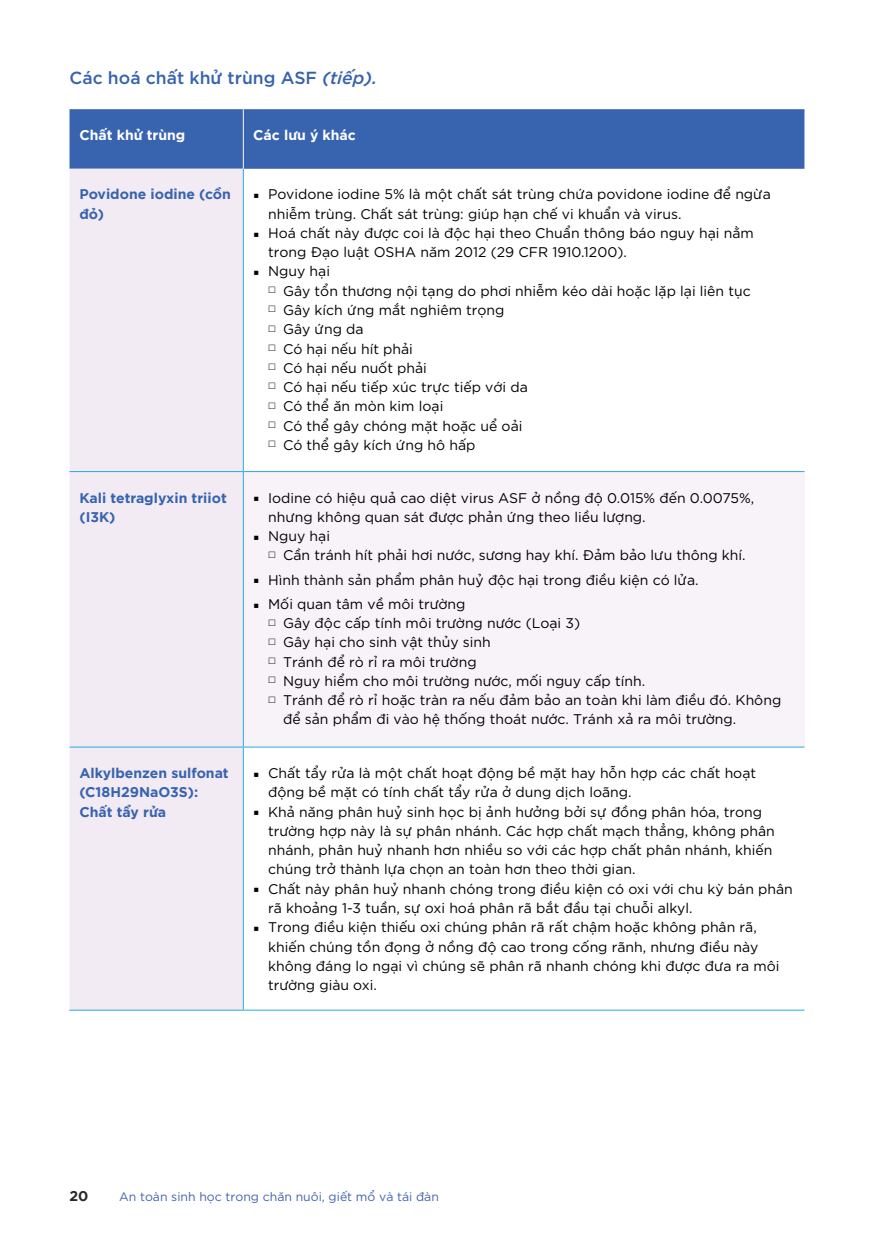
<style>
.page{position:relative;width:874px;height:1241px;background:#fff}
.page>*{position:absolute;margin:0;border:0;box-sizing:border-box;transform-origin:0 0}
.t1{font:17.5px "SVN Gotham";color:#3763af}
.t2{font:14px/19.2px "SVN Gotham";color:#000}
.t3{font:700 14px/19.2px "SVN Gotham";color:#3763af}
.t4{font:700 14px "SVN Gotham";color:#fff}
.t5{font:700 14px "SVN Gotham";color:#292829}
.t6{font:12.25px "SVN Gotham";color:#4164af}
.s1{font-style:italic}
</style>
<div class="page">
<div style="left:69px;top:109px;width:735px;height:60px;background:#3763af"></div>
<div style="left:69px;top:169px;width:174px;height:840px;background:#f3ebf4"></div>
<div style="left:243px;top:471px;width:561px;height:276px;background:#f8f3f9"></div>
<hr style="left:243px;top:169px;width:1px;height:302px;background:#27aae1">
<hr style="left:69px;top:471px;width:174px;height:1px;background:#27aae1">
<hr style="left:243px;top:471px;width:561px;height:1px;background:#27aae1">
<hr style="left:243px;top:472px;width:1px;height:274px;background:#27aae1">
<hr style="left:69px;top:746px;width:174px;height:1px;background:#27aae1">
<hr style="left:243px;top:746px;width:561px;height:1px;background:#27aae1">
<hr style="left:243px;top:747px;width:1px;height:262px;background:#27aae1">
<hr style="left:69px;top:1009px;width:174px;height:1px;background:#27aae1">
<hr style="left:243px;top:1009px;width:561px;height:1px;background:#27aae1">
<hr style="left:243px;top:109px;width:1px;height:60px;background:#fff">
<p class="t1" style="left:69px;top:64px;width:309px">Các hoá chất khử trùng ASF <span class="s1">(tiếp).</span></p>
<p class="t4" style="left:79px;top:125px;width:107px">Chất khử trùng</p>
<p class="t4" style="left:253px;top:125px;width:104px">Các lưu ý khác</p>
<p class="t3" style="left:79px;top:184px;width:153px">Povidone iodine (cồn đỏ)</p>
<p class="t2" style="left:268px;top:184px;width:504px;text-indent:-15px">▪ Povidone iodine 5% là một chất sát trùng chứa povidone iodine để ngừa nhiễm trùng. Chất sát trùng: giúp hạn chế vi khuẩn và virus.</p>
<p class="t2" style="left:268px;top:222px;width:487px;text-indent:-15px">▪ Hoá chất này được coi là độc hại theo Chuẩn thông báo nguy hại nằm trong Đạo luật OSHA năm 2012 (29 CFR 1910.1200).</p>
<p class="t2" style="left:283px;top:261px;width:469px;text-indent:-30px">▪ Nguy hại<br>Gây tổn thương nội tạng do phơi nhiễm kéo dài hoặc lặp lại liên tục<br>Gây kích ứng mắt nghiêm trọng<br>Gây ứng da<br>Có hại nếu hít phải<br>Có hại nếu nuốt phải<br>Có hại nếu tiếp xúc trực tiếp với da<br>Có thể ăn mòn kim loại<br>Có thể gây chóng mặt hoặc uể oải<br>Có thể gây kích ứng hô hấp</p>
<p class="t3" style="left:79px;top:487px;width:149px">Kali tetraglyxin triiot (I3K)</p>
<p class="t2" style="left:268px;top:487px;width:487px;text-indent:-15px">▪ Iodine có hiệu quả cao diệt virus ASF ở nồng độ 0.015% đến 0.0075%, nhưng không quan sát được phản ứng theo liều lượng.</p>
<p class="t2" style="left:283px;top:525px;width:464px;text-indent:-30px">▪ Nguy hại<br>Cần tránh hít phải hơi nước, sương hay khí. Đảm bảo lưu thông khí.</p>
<p class="t2" style="left:253px;top:569px;width:446px">▪ Hình thành sản phẩm phân huỷ độc hại trong điều kiện có lửa.</p>
<p class="t2" style="left:283px;top:593px;width:499px;text-indent:-30px">▪ Mối quan tâm về môi trường<br>Gây độc cấp tính môi trường nước (Loại 3)<br>Gây hại cho sinh vật thủy sinh<br>Tránh để rò rỉ ra môi trường<br>Nguy hiểm cho môi trường nước, mối nguy cấp tính.<br>Tránh để rò rỉ hoặc tràn ra nếu đảm bảo an toàn khi làm điều đó. Không để sản phẩm đi vào hệ thống thoát nước. Tránh xả ra môi trường.</p>
<p class="t3" style="left:79px;top:762px;width:151px">Alkylbenzen sulfonat (C18H29NaO3S):<br>Chất tẩy rửa</p>
<p class="t2" style="left:268px;top:762px;width:489px;text-indent:-15px">▪ Chất tẩy rửa là một chất hoạt động bề mặt hay hỗn hợp các chất hoạt động bề mặt có tính chất tẩy rửa ở dung dịch loãng.</p>
<p class="t2" style="left:268px;top:801px;width:508px;text-indent:-15px">▪ Khả năng phân huỷ sinh học bị ảnh hưởng bởi sự đồng phân hóa, trong trường hợp này là sự phân nhánh. Các hợp chất mạch thẳng, không phân nhánh, phân huỷ nhanh hơn nhiều so với các hợp chất phân nhánh, khiến chúng trở thành lựa chọn an toàn hơn theo thời gian.</p>
<p class="t2" style="left:268px;top:878px;width:526px;text-indent:-15px">▪ Chất này phân huỷ nhanh chóng trong điều kiện có oxi với chu kỳ bán phân rã khoảng 1-3 tuần, sự oxi hoá phân rã bắt đầu tại chuỗi alkyl.</p>
<p class="t2" style="left:268px;top:916px;width:512px;text-indent:-15px">▪ Trong điều kiện thiếu oxi chúng phân rã rất chậm hoặc không phân rã, khiến chúng tồn đọng ở nồng độ cao trong cống rãnh, nhưng điều này không đáng lo ngại vì chúng sẽ phân rã nhanh chóng khi được đưa ra môi trường giàu oxi.</p>
<p class="t5" style="left:69px;top:1185px;width:20px">20</p>
<p class="t6" style="left:119px;top:1187px;width:321px">An toàn sinh học trong chăn nuôi, giết mổ và tái đàn</p>
</div>
